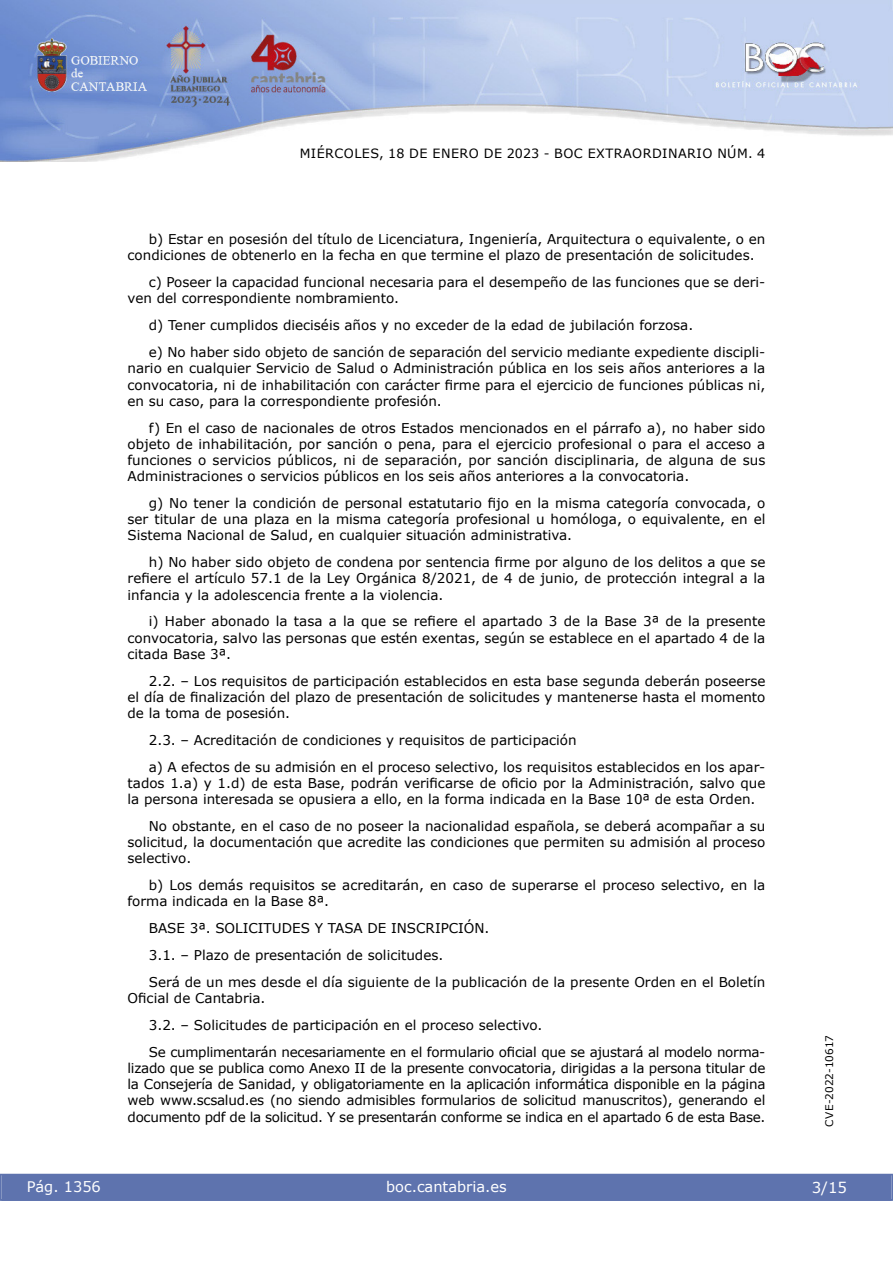
<style>
.page{position:relative;width:893px;height:1263px;background:#fff}
.page>*{position:absolute;margin:0;border:0;box-sizing:border-box;transform-origin:0 0}
.t1{font:15px "Verdana 2";color:#fff}
.t2{font:14.55px "Verdana 2";color:#fff}
.inicio_de_parrafo{font:13.5px/16.2px "Verdana 2";color:#000;text-align:justify}
.inicio_de_parrafo-2{font:13.5px/16.2px "Verdana";color:#000;text-align:justify}
.t3{font:12.75px "Verdana 2";letter-spacing:.035em;color:#000}
.t4{font:10.5px "Verdana 2";color:#000}
.s1{font-family:"Verdana 2"}
.s2{font-family:"Verdana"}
</style>
<div class="page">
<img style="left:0;top:0;width:893px;height:161px">
<div style="left:1px;top:1174px;width:890px;height:27px;background:#5e73ae"></div>
<p class="t3" style="left:300px;top:144px;width:467px">MIÉRCOLES, 18 DE ENERO DE 2023 - BOC EXTRAORDINARIO NÚM. 4</p>
<p class="inicio_de_parrafo" style="left:128px;top:231px;width:639px;text-indent:21px">b) Estar en posesión del título de Licenciatura, Ingeniería, Arquitectura o equivalente, o en condiciones de obtenerlo en la fecha en que termine el plazo de presentación de solicitudes.</p>
<p class="inicio_de_parrafo" style="left:128px;top:274px;width:639px;text-indent:21px">c) Poseer la capacidad funcional necesaria para el desempeño de las funciones que se deri&shy;ven del correspondiente nombramiento.</p>
<p class="inicio_de_parrafo-2" style="left:149px;top:317px;width:546px">d) Tener cumplidos dieciséis años y no exceder de la edad de jubilación forzosa.</p>
<p class="inicio_de_parrafo-2" style="left:128px;top:344px;width:639px;text-indent:21px">e) No haber sido objeto de sanción de separación del servicio mediante expediente discipli&shy;<span class="s1">nario en cualquier Servicio de Salud o Administración pública en los seis años anteriores a la </span>convocatoria, ni de inhabilitación con carácter firme para el ejercicio de funciones públicas ni, <span class="s1">en su caso, para la correspondiente profesión.</span></p>
<p class="inicio_de_parrafo" style="left:128px;top:419px;width:639px;text-indent:21px">f) En el caso de nacionales de otros Estados mencionados en el párrafo a), no haber sido <span class="s2">objeto de inhabilitación, por sanción o pena, para el ejercicio profesional o para el acceso a </span>funciones o servicios públicos, ni de separación, por sanción disciplinaria, de alguna de sus Administraciones o servicios públicos en los seis años anteriores a la convocatoria.</p>
<p class="inicio_de_parrafo" style="left:128px;top:495px;width:639px;text-indent:21px"><span class="s2">g) No tener la condición de personal estatutario fijo en la misma categoría convocada, o </span>ser titular de una plaza en la misma categoría profesional u homóloga, o equivalente, en el Sistema Nacional de Salud, en cualquier situación administrativa.</p>
<p class="inicio_de_parrafo-2" style="left:128px;top:554px;width:639px;text-indent:21px">h) No haber sido objeto de condena por sentencia firme por alguno de los delitos a que se refiere el artículo 57.1 de la Ley Orgánica 8/2021, de 4 de junio, de protección integral a la <span class="s1">infancia y la adolescencia frente a la violencia.</span></p>
<p class="inicio_de_parrafo" style="left:128px;top:613px;width:639px;text-indent:21px"><span class="s2">i) Haber abonado la tasa a la que se refiere el apartado 3 de la Base 3ª de la presente </span>convocatoria, salvo las personas que estén exentas, según se establece en el apartado 4 de la citada Base 3ª.</p>
<p class="inicio_de_parrafo-2" style="left:128px;top:672px;width:639px;text-indent:21px">2.2. ‒ Los requisitos de participación establecidos en esta base segunda deberán poseerse el día de finalización del plazo de presentación de solicitudes y mantenerse hasta el momento <span class="s1">de la toma de posesión.</span></p>
<p class="inicio_de_parrafo-2" style="left:149px;top:732px;width:429px">2.3. ‒ Acreditación de condiciones y requisitos de participación</p>
<p class="inicio_de_parrafo" style="left:128px;top:758px;width:639px;text-indent:21px">a) A efectos de su admisión en el proceso selectivo, los requisitos establecidos en los apar&shy;<span class="s2">tados 1.a) y 1.d) de esta Base, podrán verificarse de oficio por la Administración, salvo que </span>la persona interesada se opusiera a ello, en la forma indicada en la Base 10ª de esta Orden.</p>
<p class="inicio_de_parrafo" style="left:128px;top:818px;width:639px;text-indent:21px">No obstante, en el caso de no poseer la nacionalidad española, se deberá acompañar a su solicitud, la documentación que acredite las condiciones que permiten su admisión al proceso selectivo.</p>
<p class="inicio_de_parrafo" style="left:128px;top:877px;width:639px;text-indent:21px">b) Los demás requisitos se acreditarán, en caso de superarse el proceso selectivo, en la <span class="s2">forma indicada en la Base 8ª.</span></p>
<p class="inicio_de_parrafo" style="left:149px;top:920px;width:342px">BASE 3ª. SOLICITUDES Y TASA DE INSCRIPCIÓN.</p>
<p class="inicio_de_parrafo-2" style="left:149px;top:947px;width:296px">3.1. ‒ Plazo de presentación de solicitudes.</p>
<p class="inicio_de_parrafo" style="left:128px;top:974px;width:639px;text-indent:21px">Será de un mes desde el día siguiente de la publicación de la presente Orden en el Boletín<br><span class="s2">Oficial de Cantabria.</span></p>
<p class="inicio_de_parrafo-2" style="left:149px;top:1017px;width:395px">3.2. ‒ Solicitudes de participación en el proceso selectivo.</p>
<p class="inicio_de_parrafo-2" style="left:128px;top:1043px;width:639px;text-indent:21px">Se cumplimentarán necesariamente en el formulario oficial que se ajustará al modelo norma&shy;<span class="s1">lizado que se publica como Anexo II de la presente convocatoria, dirigidas a la persona titular de </span>la Consejería de Sanidad, y obligatoriamente en la aplicación informática disponible en la página web www.scsalud.es (no siendo admisibles formularios de solicitud manuscritos), generando el <span class="s1">documento pdf de la solicitud. Y se presentarán conforme se indica en el apartado 6 de esta Base.</span></p>
<p class="t2" style="left:27px;top:1177px;width:76px">Pág. 1356</p>
<p class="t2" style="left:386px;top:1177px;width:122px">boc.cantabria.es</p>
<p class="t4" style="left:822px;top:1126px;width:93px;rotate:-90deg">CVE-2022-10617</p>
<p class="t1" style="left:812px;top:1177px;width:37px">3/15</p>
</div>
